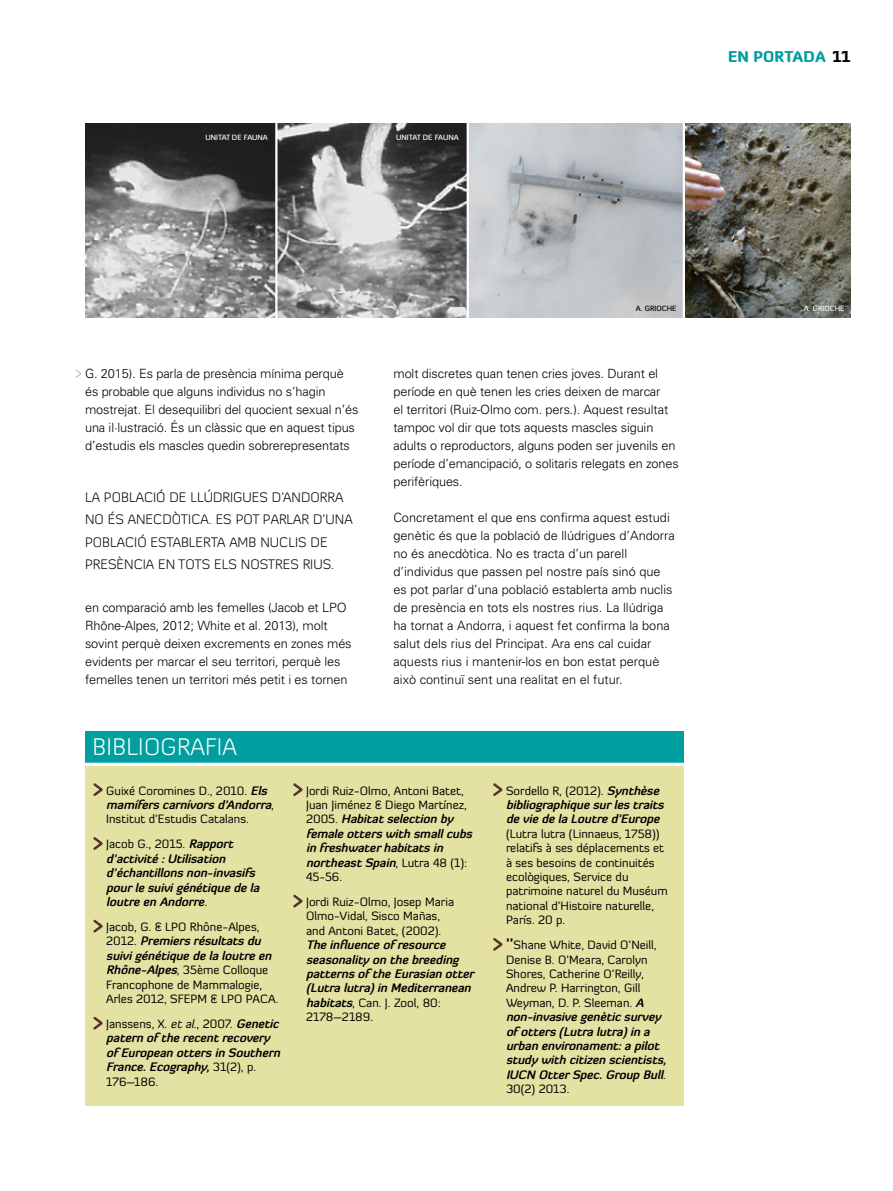
<style>
.page{position:relative;width:893px;height:1191px;background:#fff}
.page>*{position:absolute;margin:0;border:0;box-sizing:border-box;transform-origin:0 0}
.t1{font:300 24px "Diavlo";letter-spacing:.01em;color:#fff}
.t2{font:900 15px "Diavlo";letter-spacing:.01em;color:#009e9e}
.t3{font:300 13.8px/22.5px "Diavlo";color:#000}
.t4{font:300 12.75px/18px "Univers";letter-spacing:-.01em;color:#000}
.t5{font:12px/14.4px "Diavlo";color:#000}
.t6{font:italic 700 12px/14.4px "Diavlo";letter-spacing:-.16em;color:#000}
.t7{font:italic 700 12px/14.4px "Diavlo";color:#000}
.t8{font:italic 700 12px/14.4px "Diavlo";letter-spacing:-.285em;color:#000}
.t9{font:500 7.5px "Diavlo";color:#fff}
.t10{font:500 7.5px "Diavlo";color:#000}
.s1{color:#000}
.s2{font-weight:700;font-style:italic}
.s3{font-weight:400;font-style:normal}
.s4{font-weight:400}
.s5{font-weight:700;font-size:15px}
</style>
<div class="page">
<div style="left:85px;top:740px;width:599px;height:366px;background:#e3e2a2"></div>
<div style="left:85px;top:731px;width:599px;height:33px;background:#009e9e"></div>
<hr style="left:85px;top:762px;width:599px;height:3px;background:#fff">
<svg style="left:93px;top:783px;width:10px;height:13px"></svg>
<svg style="left:93px;top:837px;width:10px;height:13px"></svg>
<svg style="left:93px;top:919px;width:10px;height:14px"></svg>
<svg style="left:93px;top:1016px;width:10px;height:14px"></svg>
<svg style="left:293px;top:783px;width:10px;height:13px"></svg>
<svg style="left:293px;top:894px;width:10px;height:14px"></svg>
<svg style="left:493px;top:783px;width:10px;height:13px"></svg>
<svg style="left:493px;top:938px;width:10px;height:13px"></svg>
<img style="left:85px;top:123px;width:765px;height:194px">
<hr style="left:275px;top:119px;width:3px;height:205px;background:#fff">
<hr style="left:467px;top:119px;width:2px;height:205px;background:#fff">
<hr style="left:683px;top:119px;width:2px;height:205px;background:#fff">
<svg style="left:76px;top:369px;width:5px;height:8px"></svg>
<p class="t9" style="left:205px;top:133px;width:11px">UNITAT</p>
<p class="t9" style="left:232px;top:133px;width:22px">DE FAUNA</p>
<p class="t9" style="left:396px;top:133px;width:11px">UNITAT</p>
<p class="t9" style="left:423px;top:133px;width:22px">DE FAUNA</p>
<p class="t2" style="left:728px;top:47px;width:124px">EN PORTADA <span class="s1">11</span></p>
<p class="t10" style="left:636px;top:303px;width:20px">A. GRIOC</p>
<p class="t10" style="left:667px;top:303px;width:10px">HE</p>
<p class="t9" style="left:804px;top:303px;width:20px">A. GRIOC</p>
<p class="t9" style="left:835px;top:303px;width:10px">HE</p>
<p class="t4" style="left:85px;top:364px;width:275px">G. 2015). Es parla de presència mínima perquè és probable que alguns individus no s’hagin mostrejat. El desequilibri del quocient sexual n’és una il·lustració. És un clàssic que en aquest tipus d’estudis els mascles quedin sobrerepresentats</p>
<p class="t3" style="left:85px;top:485px;width:269px">LA POBLACIÓ DE LLÚDRIGUES D’ANDORRA NO ÉS ANECDÒTICA. ES POT PARLAR D’UNA POBLACIÓ ESTABLERTA AMB NUCLIS DE PRESÈNCIA EN TOTS ELS NOSTRES RIUS.</p>
<p class="t4" style="left:85px;top:599px;width:268px">en comparació amb les femelles (Jacob et LPO Rhône-Alpes, 2012; White et al. 2013), molt sovint perquè deixen excrements en zones més evidents per marcar el seu territori, perquè les femelles tenen un territori més petit i es tornen</p>
<p class="t4" style="left:393px;top:365px;width:287px">molt discretes quan tenen cries joves. Durant el període en què tenen les cries deixen de marcar<br>el territori (Ruiz-Olmo com. pers.). Aquest resultat tampoc vol dir que tots aquests mascles siguin adults o reproductors, alguns poden ser juvenils en període d’emancipació, o solitaris relegats en zones perifèriques.</p>
<p class="t4" style="left:393px;top:509px;width:283px">Concretament el que ens confirma aquest estudi genètic és que la població de llúdrigues d’Andorra no és anecdòtica. No es tracta d’un parell d’individus que passen pel nostre país sinó que es pot parlar d’una població establerta amb nuclis de presència en tots els nostres rius. La llúdriga ha tornat a Andorra, i aquest fet confirma la bona salut dels rius del Principat. Ara ens cal cuidar aquests rius i mantenir-los en bon estat perquè això continuï sent una realitat en el futur.</p>
<p class="t1" style="left:93px;top:732px;width:146px">BIBLIOGRAFIA</p>
<p class="t5" style="left:106px;top:783px;width:170px">Guixé Coromines D., 2010. <span class="s2">Els mamíferscarnívorsd’Andorra</span>,<br>Institut d’Estudis Catalans.</p>
<p class="t8" style="left:106px;top:836px;width:158px"><span class="s3">Jacob G., 2015.</span> Rapport d’activité:Utilisation d’échantillonsnon-invasifs pourlesuivigénétiquedela loutreen Andorre<span class="s3">.</span></p>
<p class="t5" style="left:106px;top:919px;width:174px">Jacob, G. &amp; LPO Rhône-Alpes,<br>2 0 1 2 . <span class="s2">Premiersrésultatsdu suivigénétiquedela loutreen<br>Rhône-Alpes</span>, 35ème Colloque<br>Francophone de Mammalogie,<br>Arles 2012, SFEPM &amp; LPO PACA.</p>
<p class="t6" style="left:106px;top:1016px;width:179px"><span class="s3">Janssens, X.</span> <span class="s4">etal</span><span class="s3">., 2007.</span> Genetic patern of therecentrecovery of European ottersin Southern<br>France.Ecography,<span class="s3">3 1 ( 2 ) , p .<br>176–186.</span></p>
<p class="t6" style="left:306px;top:783px;width:171px"><span class="s3">Jordi Ruiz-Olmo, Antoni Batet,<br>Juan Jiménez &amp; Diego Martínez,<br>2 0 0 5 .</span> Habitatselection by femaleotterswith smallcubs in freshwaterhabitatsin northeastSpain<span class="s3">, L u t r a 4 8 ( 1 ) :<br>45-56.</span></p>
<p class="t7" style="left:306px;top:894px;width:173px"><span class="s3">Jordi Ruiz-Olmo, Josep Maria<br>Olmo-Vidal, Sisco Mañas,<br>and Antoni Batet, (2002).<br></span>Theinfluenceof resource seasonality on thebreeding patternsof theEurasian otter (Lutra lutra)in Mediterranean habitats<span class="s3">, Can. J. Zool, 80:<br>2178–2189.</span></p>
<p class="t5" style="left:506px;top:783px;width:163px">Sordello R, (2012). <span class="s2">Synthèse bibliographiquesurlestraits deviedela Loutred’Europe </span>(Lutra lutra (Linnaeus, 1758)) relatifs à ses déplacements et à ses besoins de continuités ecològiques, Service du patrimoine naturel du Muséum national d’Histoire naturelle,<br>París. 20 p.</p>
<p class="t5" style="left:506px;top:937px;width:165px"><span class="s5">''</span>Shane White, David O’Neill,<br>Denise B. O’Meara, Carolyn<br>Shores, Catherine O’Reilly,<br>Andrew P. Harrington, Gill<br>Weyman, D. P. Sleeman. <span class="s2">A non-invasivegenèticsurvey of otters(Lutra lutra)in a urban environament:a pilot study with citizen scientists,<br>IUCN OtterSpec.Group Bull</span>.<br>30(2) 2013.</p>
</div>
